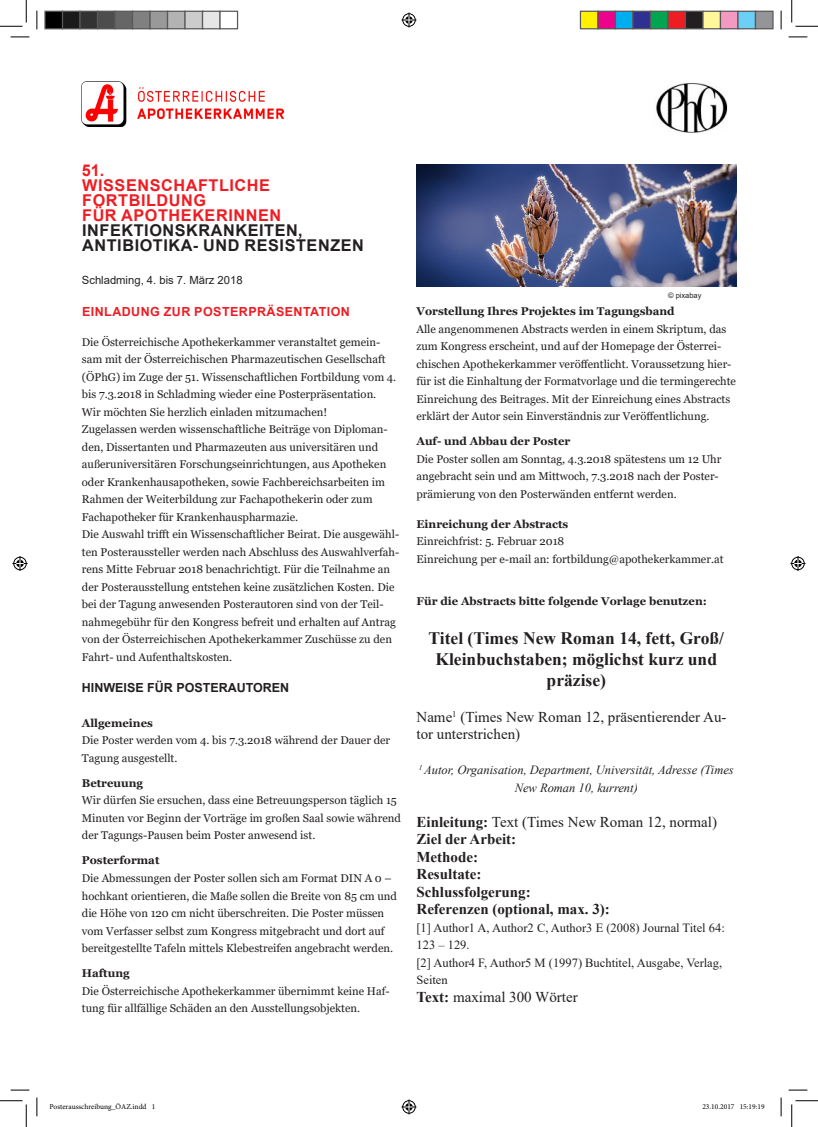
<style>
.page{position:relative;width:818px;height:1127px;background:#fff}
.page>*{position:absolute;margin:0;border:0;box-sizing:border-box;transform-origin:0 0}
.t1{font:700 17.5px/21px "Times New Roman";color:#231f20;text-align:center}
.t2{font:700 16.25px/15px "Arial";letter-spacing:.035em;color:#ee1d23}
.t3{font:700 16.25px/15px "Arial";letter-spacing:.035em;color:#231f20}
.t4{font:700 15px/17.5px "Times New Roman";color:#231f20}
.t5{font:15px/17.5px "Times New Roman";color:#231f20}
.t6{font:12.5px/17.5px "Times New Roman";color:#231f20}
.t7{font:italic 12.5px/17.5px "Times New Roman";color:#231f20;text-align:center}
.t8{font:700 12.5px "Arial";letter-spacing:.035em;color:#ee1d23}
.t9{font:700 12.5px "Arial";color:#231f20}
.t10{font:11.25px/17.5px "Georgia";color:#231f20}
.t11{font:700 11.25px "Georgia";color:#231f20}
.t12{font:11.25px "Arial";color:#231f20}
.t13{font:7.5px "Minion Pro";color:#000}
.t14{font:7.5px "Arial";color:#231f20}
.s1{font-weight:400}
.s2{font-weight:700}
</style>
<div class="page">
<img style="left:82px;top:82px;width:202px;height:45px">
<img style="left:656px;top:83px;width:72px;height:50px">
<img style="left:416px;top:164px;width:320px;height:123px">
<svg style="left:11px;top:36px;width:18px;height:2px"></svg>
<svg style="left:788px;top:36px;width:19px;height:2px"></svg>
<svg style="left:11px;top:1089px;width:18px;height:1px"></svg>
<svg style="left:788px;top:1089px;width:19px;height:1px"></svg>
<svg style="left:36px;top:11px;width:2px;height:18px"></svg>
<svg style="left:36px;top:1097px;width:2px;height:18px"></svg>
<svg style="left:780px;top:11px;width:2px;height:18px"></svg>
<svg style="left:780px;top:1097px;width:2px;height:18px"></svg>
<svg style="left:0;top:0;width:27px;height:27px"></svg>
<svg style="left:0;top:1100px;width:27px;height:26px"></svg>
<svg style="left:791px;top:0;width:27px;height:27px"></svg>
<svg style="left:791px;top:1100px;width:27px;height:26px"></svg>
<svg style="left:401px;top:13px;width:15px;height:15px"></svg>
<svg style="left:401px;top:1099px;width:15px;height:15px"></svg>
<svg style="left:13px;top:556px;width:15px;height:15px"></svg>
<svg style="left:790px;top:556px;width:15px;height:15px"></svg>
<div style="left:45px;top:11px;width:18px;height:18px;background:#000"></div>
<div style="left:44px;top:11px;width:19px;height:18px;border:1px solid #595959"></div>
<div style="left:63px;top:11px;width:17px;height:18px;background:#1a1a1a"></div>
<div style="left:62px;top:11px;width:19px;height:18px;border:1px solid #595959"></div>
<div style="left:80px;top:11px;width:18px;height:18px;background:#333"></div>
<div style="left:79px;top:11px;width:19px;height:18px;border:1px solid #595959"></div>
<div style="left:98px;top:11px;width:17px;height:18px;background:#4d4d4d"></div>
<div style="left:97px;top:11px;width:19px;height:18px;border:1px solid #595959"></div>
<div style="left:115px;top:11px;width:18px;height:18px;background:#666"></div>
<div style="left:114px;top:11px;width:19px;height:18px;border:1px solid #595959"></div>
<div style="left:133px;top:11px;width:17px;height:18px;background:#808080"></div>
<div style="left:132px;top:11px;width:19px;height:18px;border:1px solid #595959"></div>
<div style="left:150px;top:11px;width:18px;height:18px;background:#999"></div>
<div style="left:149px;top:11px;width:19px;height:18px;border:1px solid #595959"></div>
<div style="left:168px;top:11px;width:17px;height:18px;background:#b3b3b3"></div>
<div style="left:167px;top:11px;width:19px;height:18px;border:1px solid #595959"></div>
<div style="left:185px;top:11px;width:18px;height:18px;background:#ccc"></div>
<div style="left:184px;top:11px;width:19px;height:18px;border:1px solid #595959"></div>
<div style="left:203px;top:11px;width:17px;height:18px;background:#e6e6e6"></div>
<div style="left:202px;top:11px;width:19px;height:18px;border:1px solid #595959"></div>
<div style="left:219px;top:11px;width:19px;height:18px;border:1px solid #595959"></div>
<div style="left:580px;top:11px;width:18px;height:18px;background:#fff101"></div>
<div style="left:580px;top:11px;width:18px;height:18px;border:1px solid #595959"></div>
<div style="left:598px;top:11px;width:17px;height:18px;background:#ed028c"></div>
<div style="left:597px;top:11px;width:19px;height:18px;border:1px solid #595959"></div>
<div style="left:615px;top:11px;width:18px;height:18px;background:#00aeef"></div>
<div style="left:615px;top:11px;width:18px;height:18px;border:1px solid #595959"></div>
<div style="left:633px;top:11px;width:17px;height:18px;background:#2e3092"></div>
<div style="left:632px;top:11px;width:19px;height:18px;border:1px solid #595959"></div>
<div style="left:650px;top:11px;width:18px;height:18px;background:#00a54f"></div>
<div style="left:650px;top:11px;width:18px;height:18px;border:1px solid #595959"></div>
<div style="left:668px;top:11px;width:17px;height:18px;background:#ee1d23"></div>
<div style="left:667px;top:11px;width:19px;height:18px;border:1px solid #595959"></div>
<div style="left:685px;top:11px;width:18px;height:18px;background:#231f20"></div>
<div style="left:685px;top:11px;width:18px;height:18px;border:1px solid #595959"></div>
<div style="left:703px;top:11px;width:17px;height:18px;background:#fff79a"></div>
<div style="left:702px;top:11px;width:19px;height:18px;border:1px solid #595959"></div>
<div style="left:720px;top:11px;width:18px;height:18px;background:#f499c2"></div>
<div style="left:720px;top:11px;width:18px;height:18px;border:1px solid #595959"></div>
<div style="left:738px;top:11px;width:17px;height:18px;background:#6bcff6"></div>
<div style="left:737px;top:11px;width:19px;height:18px;border:1px solid #595959"></div>
<div style="left:755px;top:11px;width:18px;height:18px;background:#939598"></div>
<div style="left:755px;top:11px;width:18px;height:18px;border:1px solid #595959"></div>
<h2 class="t2" style="left:82px;top:163px;width:201px">51.<br>WISSENSCHAFTLICHE<br>FORTBILDUNG<br>FÜR APOTHEKERINNEN</h2>
<h2 class="t3" style="left:82px;top:223px;width:283px">INFEKTIONSKRANKEITEN,<br>ANTIBIOTIKA- UND RESISTENZEN</h2>
<p class="t12" style="left:82px;top:273px;width:162px">Schladming, 4. bis 7. März 2018</p>
<p class="t8" style="left:82px;top:302px;width:269px">EINLADUNG ZUR POSTERPRÄSENTATION</p>
<p class="t10" style="left:82px;top:333px;width:319px">Die Österreichische Apothekerkammer veranstaltet gemein&shy;sam mit der Österreichischen Pharmazeutischen Gesellschaft (ÖPhG) im Zuge der 51. Wissenschaftlichen Fortbildung vom 4. bis 7.3.2018 in Schladming wieder eine Posterpräsentation.<br>Wir möchten Sie herzlich einladen mitzumachen!<br>Zugelassen werden wissenschaftliche Beiträge von Diploman&shy;den, Dissertanten und Pharmazeuten aus universitären und außeruniversitären Forschungseinrichtungen, aus Apotheken oder Krankenhausapotheken, sowie Fachbereichsarbeiten im Rahmen der Weiterbildung zur Fachapothekerin oder zum Fachapotheker für Krankenhauspharmazie.<br>Die Auswahl trifft ein Wissenschaftlicher Beirat. Die ausgewähl&shy;ten Posteraussteller werden nach Abschluss des Auswahlverfah&shy;rens Mitte Februar 2018 benachrichtigt. Für die Teilnahme an der Posterausstellung entstehen keine zusätzlichen Kosten. Die bei der Tagung anwesenden Posterautoren sind von der Teil&shy;nahmegebühr für den Kongress befreit und erhalten auf Antrag von der Österreichischen Apothekerkammer Zuschüsse zu den Fahrt- und Aufenthaltskosten.</p>
<p class="t9" style="left:82px;top:678px;width:209px">HINWEISE FÜR POSTERAUTOREN</p>
<p class="t11" style="left:82px;top:715px;width:73px">Allgemeines</p>
<p class="t10" style="left:82px;top:731px;width:310px">Die Poster werden vom 4. bis 7.3.2018 während der Dauer der<br>Tagung ausgestellt.</p>
<p class="t11" style="left:82px;top:775px;width:63px">Betreuung</p>
<p class="t10" style="left:82px;top:791px;width:320px">Wir dürfen Sie ersuchen, dass eine Betreuungsperson täglich 15<br>Minuten vor Beginn der Vorträge im großen Saal sowie während der Tagungs-Pausen beim Poster anwesend ist.</p>
<p class="t11" style="left:82px;top:853px;width:79px">Posterformat</p>
<p class="t10" style="left:82px;top:869px;width:317px">Die Abmessungen der Poster sollen sich am Format DIN A 0 – hochkant orientieren, die Maße sollen die Breite von 85 cm und die Höhe von 120 cm nicht überschreiten. Die Poster müssen vom Verfasser selbst zum Kongress mitgebracht und dort auf bereitgestellte Tafeln mittels Klebestreifen angebracht werden.</p>
<p class="t11" style="left:82px;top:965px;width:49px">Haftung</p>
<p class="t10" style="left:82px;top:981px;width:309px">Die Österreichische Apothekerkammer übernimmt keine Haf&shy;tung für allfällige Schäden an den Ausstellungsobjekten.</p>
<p class="t14" style="left:668px;top:290px;width:35px">© pixabay</p>
<p class="t11" style="left:416px;top:304px;width:260px">Vorstellung Ihres Projektes im Tagungsband</p>
<p class="t10" style="left:416px;top:320px;width:321px">Alle angenommenen Abstracts werden in einem Skriptum, das zum Kongress erscheint, und auf der Homepage der Österrei&shy;chischen Apothekerkammer veröffentlicht. Voraussetzung hier&shy;für ist die Einhaltung der Formatvorlage und die termingerechte Einreichung des Beitrages. Mit der Einreichung eines Abstracts erklärt der Autor sein Einverständnis zur Veröffentlichung.</p>
<p class="t11" style="left:416px;top:434px;width:155px">Auf- und Abbau der Poster</p>
<p class="t10" style="left:416px;top:450px;width:306px">Die Poster sollen am Sonntag, 4.3.2018 spätestens um 12 Uhr angebracht sein und am Mittwoch, 7.3.2018 nach der Poster&shy;prämierung von den Posterwänden entfernt werden.</p>
<p class="t11" style="left:416px;top:516px;width:153px">Einreichung der Abstracts</p>
<p class="t10" style="left:416px;top:532px;width:309px">Einreichfrist: 5. Februar 2018<br>Einreichung per e-mail an: fortbildung@apothekerkammer.at</p>
<p class="t11" style="left:416px;top:594px;width:292px">Für die Abstracts bitte folgende Vorlage benutzen:</p>
<h1 class="t1" style="left:428px;top:627px;width:297px">Titel (Times New Roman 14, fett, Groß/<br>Kleinbuchstaben; möglichst kurz und präzise)</h1>
<h3 class="t5" style="left:416px;top:707px;width:311px">Name<sup>1</sup> (Times New Roman 12, präsentierender Au&shy;tor unterstrichen)</h3>
<p class="t7" style="left:419px;top:760px;width:316px"><sup>1</sup> Autor, Organisation, Department, Universität, Adresse (Times<br>New Roman 10, kurrent)</p>
<h3 class="t4" style="left:416px;top:812px;width:302px">Einleitung: <span class="s1">Text (Times New Roman 12, normal)<br></span>Ziel der Arbeit:<br>Methode:<br>Resultate:<br>Schlussfolgerung:<br>Referenzen (optional, max. 3):</h3>
<p class="t6" style="left:416px;top:918px;width:310px">[1] Author1 A, Author2 C, Author3 E (2008) Journal Titel 64:<br>123 – 129.<br>[2] Author4 F, Author5 M (1997) Buchtitel, Ausgabe, Verlag, Seiten</p>
<h3 class="t5" style="left:416px;top:987px;width:163px"><span class="s2">Text:</span> maximal 300 Wörter</h3>
<p class="t13" style="left:49px;top:1101px;width:107px">Posterausschreibung_ÖAZ.indd 1</p>
<p class="t13" style="left:702px;top:1101px;width:64px">23.10.2017 15:19:19</p>
</div>
